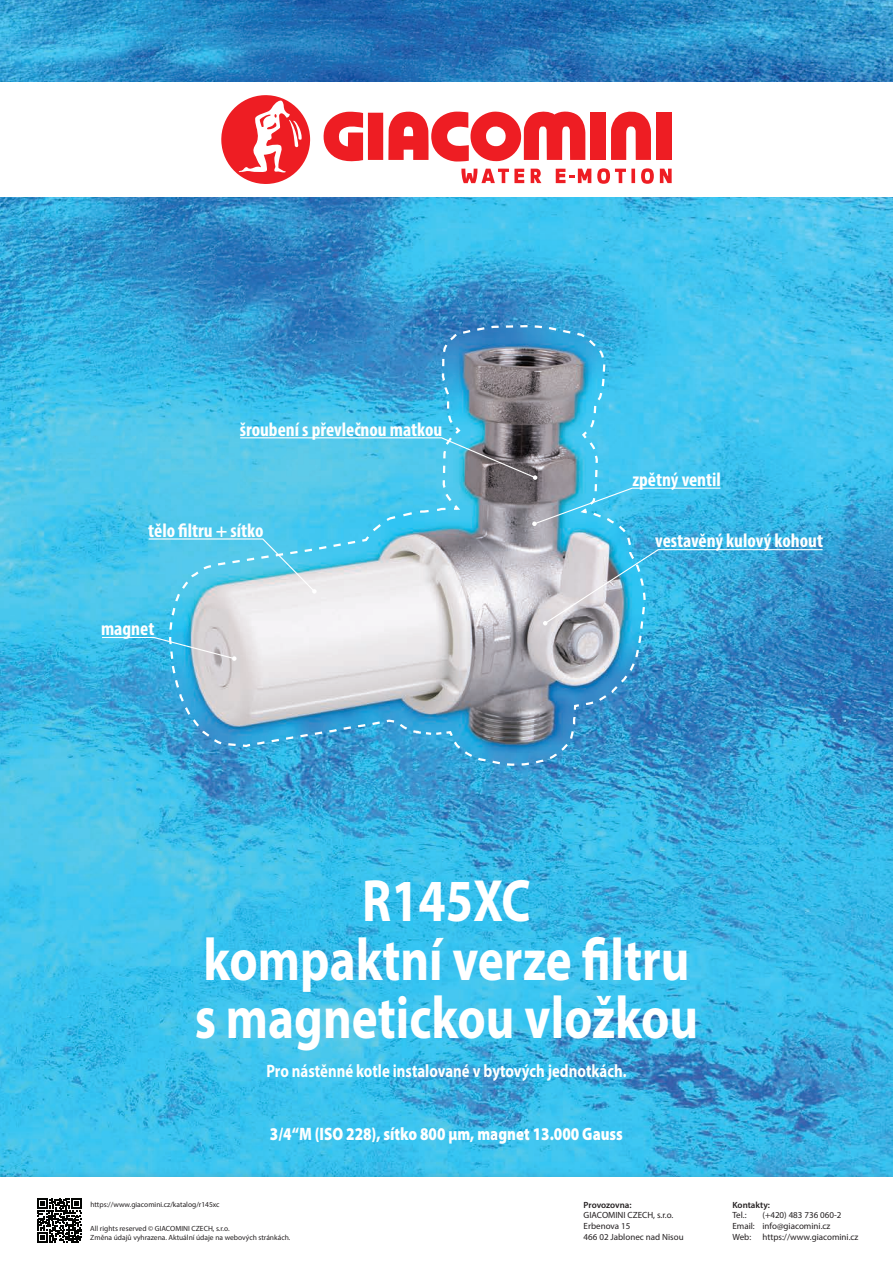
<style>
.page{position:relative;width:893px;height:1263px;background:#fff}
.page>*{position:absolute;margin:0;border:0;box-sizing:border-box;transform-origin:0 0}
.t1{font:700 60px/58.5px "Myriad Pro";color:#fff;text-align:center;scale:.82 1}
.t2{font:700 condensed 19.5px "Myriad Pro";color:#fff}
.t3{font:700 18px "Myriad Pro";color:#fff;scale:.82 1}
.t4{font:900 18px "Myriad Pro";color:#fff;scale:.82 1}
.t5{font:9px/10.8px "Myriad Pro";color:#231f20}
.t6{font:600 9px "Myriad Pro";letter-spacing:-.005em;color:#231f20}
.t7{font:7.5px/9px "Myriad Pro";color:#231f20}
</style>
<div class="page">
<img style="left:0;top:0;width:893px;height:1168px">
<div style="left:0;top:82px;width:893px;height:115px;background:#fff"></div>
<svg style="left:323px;top:112px;width:40px;height:50px"></svg>
<div style="left:368px;top:113px;width:15px;height:47px;background:#ee1d23"></div>
<div style="left:590px;top:113px;width:16px;height:47px;background:#ee1d23"></div>
<svg style="left:611px;top:111px;width:40px;height:49px"></svg>
<div style="left:656px;top:113px;width:15px;height:47px;background:#ee1d23"></div>
<svg style="left:388px;top:111px;width:197px;height:51px"></svg>
<svg style="left:461px;top:169px;width:63px;height:14px"></svg>
<svg style="left:531px;top:169px;width:10px;height:14px"></svg>
<svg style="left:556px;top:169px;width:35px;height:14px"></svg>
<svg style="left:597px;top:168px;width:38px;height:16px"></svg>
<svg style="left:641px;top:168px;width:13px;height:16px"></svg>
<svg style="left:660px;top:169px;width:12px;height:14px"></svg>
<svg style="left:221px;top:95px;width:90px;height:89px"></svg>
<img style="left:101px;top:324px;width:723px;height:443px">
<div style="left:0;top:1168px;width:893px;height:95px;background:#231f20;opacity:.3"></div>
<div style="left:0;top:1178px;width:893px;height:85px;background:#fff"></div>
<svg style="left:37px;top:1198px;width:45px;height:45px"></svg>
<h2 class="t2" style="left:240px;top:417px;width:204px">šroubení s převlečnou matkou</h2>
<h2 class="t2" style="left:148px;top:518px;width:117px">tělo filtru + sítko</h2>
<h2 class="t2" style="left:101px;top:617px;width:55px">magnet</h2>
<h2 class="t2" style="left:632px;top:467px;width:90px">zpětný ventil</h2>
<h2 class="t2" style="left:655px;top:529px;width:169px">vestavěný kulový kohout</h2>
<h1 class="t1" style="left:195px;top:870px;width:616px">R145XC<br>kompaktní verze filtru s magnetickou vložkou</h1>
<h3 class="t3" style="left:266px;top:1059px;width:441px">Pro nástěnné kotle instalované v bytových jednotkách.</h3>
<h3 class="t4" style="left:270px;top:1122px;width:432px">3/4“M (ISO 228), sítko 800 µm, magnet 13.000 Gauss</h3>
<p class="t7" style="left:90px;top:1200px;width:131px">https://www.giacomini.cz/katalog/r145xc</p>
<p class="t7" style="left:90px;top:1224px;width:202px">All rights reserved © GIACOMINI CZECH, s.r.o.<br>Změna údajů vyhrazena. Aktuální údaje na webových stránkách.</p>
<p class="t6" style="left:584px;top:1199px;width:49px">Provozovna:</p>
<p class="t5" style="left:584px;top:1210px;width:102px">GIACOMINI CZECH, s.r.o.<br>Erbenova 15<br>466 02 Jablonec nad Nisou</p>
<p class="t6" style="left:732px;top:1199px;width:39px">Kontakty:</p>
<p class="t5" style="left:732px;top:1210px;width:16px">Tel.:</p>
<p class="t5" style="left:732px;top:1210px;width:128px;text-indent:30px">(+420) 483 736 060-2<br>Email: info@giacomini.cz<br>Web: https://www.giacomini.cz</p>
</div>
